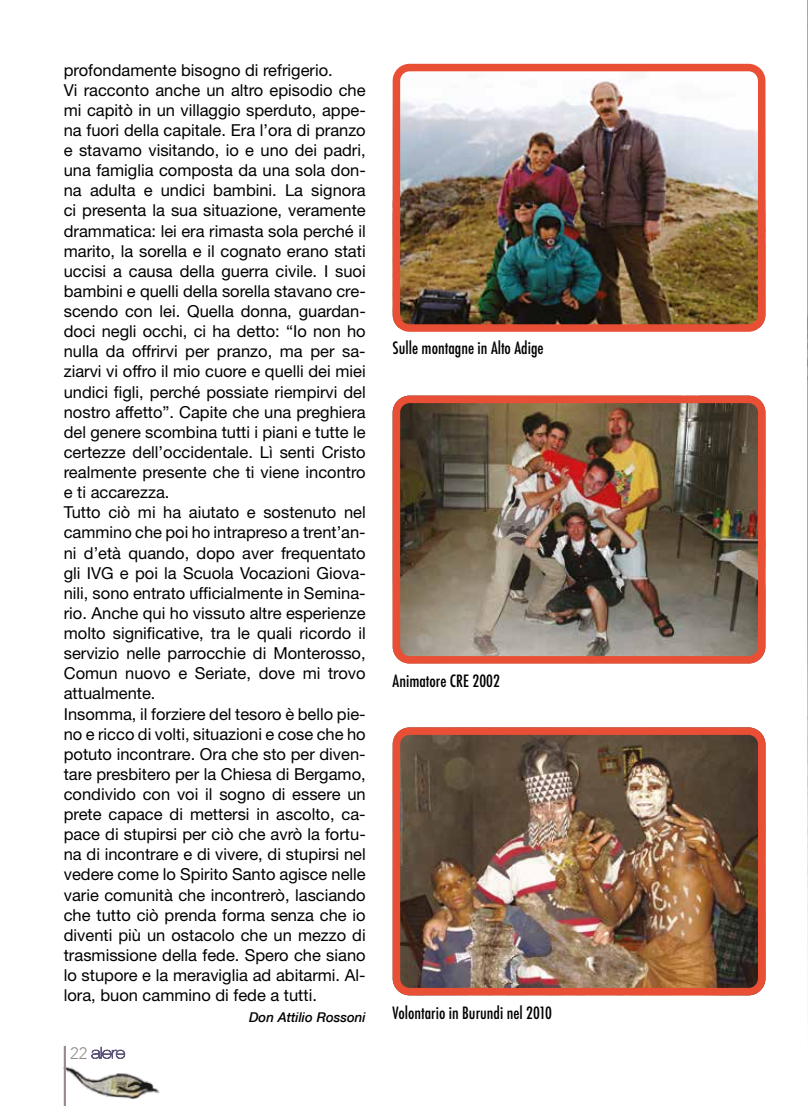
<style>
.page{position:relative;width:808px;height:1106px;background:#fff}
.page>*{position:absolute;margin:0;border:0;box-sizing:border-box;transform-origin:0 0}
.t1{font:16.5px/20.1px "Helvetica Neue LT Std";color:#000}
.t2{font:500 condensed 16.5px "Futura";color:#000}
.t3{font:300 16.5px "Avenir";color:#97898a}
.t4{font:italic 500 13.5px "Helvetica Neue";color:#000}
</style>
<div class="page">
<img style="left:63px;top:1050px;width:97px;height:56px">
<img style="left:402px;top:404px;width:363px;height:259px">
<div style="left:393px;top:395px;width:372px;height:268px;border:8px solid #e94f35;border-radius:13px"></div>
<img style="left:402px;top:736px;width:354px;height:250px">
<div style="left:393px;top:727px;width:372px;height:268px;border:8px solid #e94f35;border-radius:13px"></div>
<img style="left:402px;top:73px;width:354px;height:250px">
<div style="left:393px;top:64px;width:372px;height:268px;border:8px solid #e94f35;border-radius:13px"></div>
<svg style="left:807px;top:0;width:1px;height:997px"></svg>
<hr style="left:64px;top:1045px;width:2px;height:61px;background:#97898a">
<svg style="left:91px;top:1046px;width:34px;height:12px"></svg>
<p class="t1" style="left:64px;top:59px;width:303px">profondamente bisogno di refrigerio.<br>Vi racconto anche un altro episodio che mi capitò in un villaggio sperduto, appe&shy;na fuori della capitale. Era l’ora di pranzo e stavamo visitando, io e uno dei padri, una famiglia composta da una sola don&shy;na adulta e undici bambini. La signora ci presenta la sua situazione, veramente drammatica: lei era rimasta sola perché il marito, la sorella e il cognato erano stati uccisi a causa della guerra civile. I suoi bambini e quelli della sorella stavano cre&shy;scendo con lei. Quella donna, guardan&shy;doci negli occhi, ci ha detto: “Io non ho nulla da offrirvi per pranzo, ma per sa&shy;ziarvi vi offro il mio cuore e quelli dei miei undici figli, perché possiate riempirvi del nostro affetto”. Capite che una preghiera del genere scombina tutti i piani e tutte le certezze dell’occidentale. Lì senti Cristo realmente presente che ti viene incontro e ti accarezza.<br>Tutto ciò mi ha aiutato e sostenuto nel cammino che poi ho intrapreso a trent’an&shy;ni d’età quando, dopo aver frequentato gli IVG e poi la Scuola Vocazioni Giova&shy;nili, sono entrato ufficialmente in Semina&shy;rio. Anche qui ho vissuto altre esperienze molto significative, tra le quali ricordo il servizio nelle parrocchie di Monterosso, Comun nuovo e Seriate, dove mi trovo attualmente.<br>Insomma, il forziere del tesoro è bello pie&shy;no e ricco di volti, situazioni e cose che ho potuto incontrare. Ora che sto per diven&shy;tare presbitero per la Chiesa di Bergamo, condivido con voi il sogno di essere un prete capace di mettersi in ascolto, ca&shy;pace di stupirsi per ciò che avrò la fortu&shy;na di incontrare e di vivere, di stupirsi nel vedere come lo Spirito Santo agisce nelle varie comunità che incontrerò, lasciando che tutto ciò prenda forma senza che io diventi più un ostacolo che un mezzo di trasmissione della fede. Spero che siano lo stupore e la meraviglia ad abitarmi. Al&shy;lora, buon cammino di fede a tutti.</p>
<p class="t4" style="left:249px;top:1005px;width:118px">Don Attilio Rossoni</p>
<p class="t3" style="left:70px;top:1043px;width:19px">22</p>
<p class="t2" style="left:393px;top:337px;width:152px">Sulle montagne in Alto Adige</p>
<p class="t2" style="left:393px;top:670px;width:109px">Animatore CRE 2002</p>
<p class="t2" style="left:393px;top:1002px;width:161px">Volontario in Burundi nel 2010</p>
</div>
